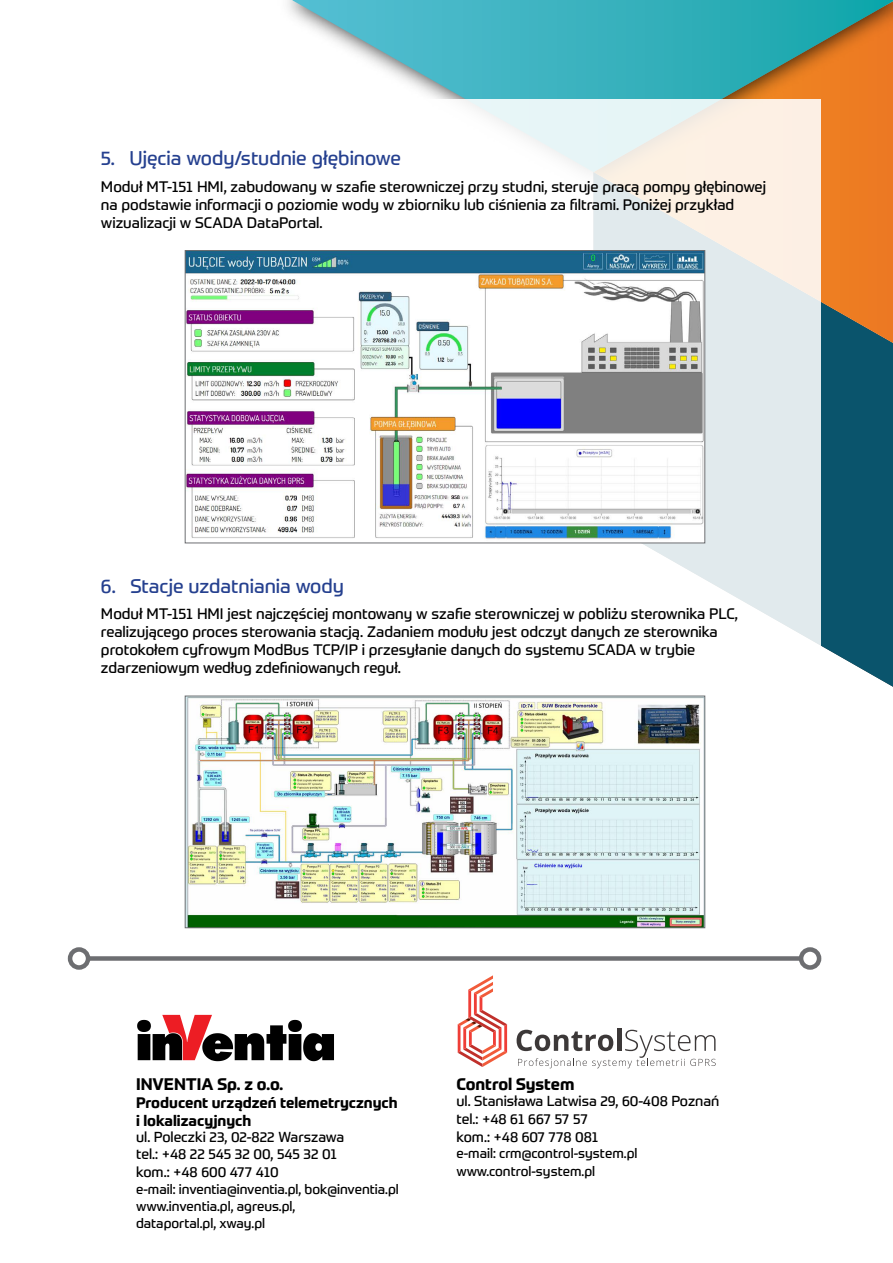
<style>
.page{position:relative;width:893px;height:1263px;background:#fff}
.page>*{position:absolute;margin:0;border:0;box-sizing:border-box;transform-origin:0 0}
.t1{font:19.5px "Prometo";color:#25408f}
.t2{font:700 16.5px "Prometo";color:#000}
.t3{font:15px/18px "Prometo";color:#000}
.t4{font:700 15px/18px "Prometo";color:#000}
.t5{font:14.25px/17.7px "Prometo";color:#000}
.t6{font:13.5px/17px "Prometo";color:#000}
</style>
<div class="page">
<div style="left:821px;top:343px;width:72px;height:344px;background:#0a546c"></div>
<svg style="left:821px;top:200px;width:72px;height:143px;background:#cc752d"></svg>
<img style="left:287px;top:0;width:606px;height:200px">
<svg style="left:292px;top:0;width:601px;height:172px;background:#73ada3"></svg>
<svg style="left:137px;top:1015px;width:197px;height:46px"></svg>
<hr style="left:617px;top:1029px;width:4px;height:22px;background:#3c3838">
<svg style="left:517px;top:1030px;width:199px;height:38px"></svg>
<svg style="left:458px;top:975px;width:49px;height:92px"></svg>
<svg style="left:184px;top:99px;width:637px;height:630px"></svg>
<img style="left:187px;top:252px;width:516px;height:289px">
<div style="left:185px;top:250px;width:520px;height:293px;border:1px solid #6d6e71"></div>
<img style="left:187px;top:698px;width:516px;height:228px">
<div style="left:185px;top:696px;width:520px;height:232px;border:1px solid #6d6e71"></div>
<div style="left:88px;top:956px;width:713px;height:5px;background:#6d6e71"></div>
<div style="left:68px;top:947px;width:22px;height:23px;border:4px solid #6d6e71;border-radius:50%"></div>
<div style="left:799px;top:947px;width:22px;height:23px;border:4px solid #6d6e71;border-radius:50%"></div>
<h1 class="t1" style="left:101px;top:146px;width:301px">5. Ujęcia wody/studnie głębinowe</h1>
<p class="t3" style="left:101px;top:177px;width:666px">Moduł MT-151 HMI, zabudowany w szafie sterowniczej przy studni, steruje pracą pompy głębinowej na podstawie informacji o poziomie wody w zbiorniku lub ciśnienia za filtrami. Poniżej przykład wizualizacji w SCADA DataPortal.</p>
<h1 class="t1" style="left:101px;top:574px;width:244px">6. Stacje uzdatniania wody</h1>
<p class="t3" style="left:101px;top:604px;width:638px">Moduł MT-151 HMI jest najczęściej montowany w szafie sterowniczej w pobliżu sterownika PLC, realizującego proces sterowania stacją. Zadaniem modułu jest odczyt danych ze sterownika protokołem cyfrowym ModBus TCP/IP i przesyłanie danych do systemu SCADA w trybie zdarzeniowym według zdefiniowanych reguł.</p>
<p class="t2" style="left:136px;top:1074px;width:149px">INVENTIA Sp. z o.o.</p>
<p class="t4" style="left:136px;top:1094px;width:263px">Producent urządzeń telemetrycznych i lokalizacyjnych</p>
<p class="t5" style="left:136px;top:1128px;width:210px">ul. Poleczki 23, 02-822 Warszawa tel.: +48 22 545 32 00, 545 32 01 kom.: +48 600 477 410</p>
<p class="t6" style="left:136px;top:1180px;width:264px">e-mail: inventia@inventia.pl, bok@inventia.pl www.inventia.pl, agreus.pl,<br>dataportal.pl, xway.pl</p>
<p class="t2" style="left:456px;top:1074px;width:119px">Control System</p>
<p class="t5" style="left:456px;top:1092px;width:264px">ul. Stanisława Latwisa 29, 60-408 Poznań tel.: +48 61 667 57 57<br>kom.: +48 607 778 081</p>
<p class="t6" style="left:456px;top:1144px;width:183px;line-height:17.7px">e-mail: crm@control-system.pl www.control-system.pl</p>
</div>
